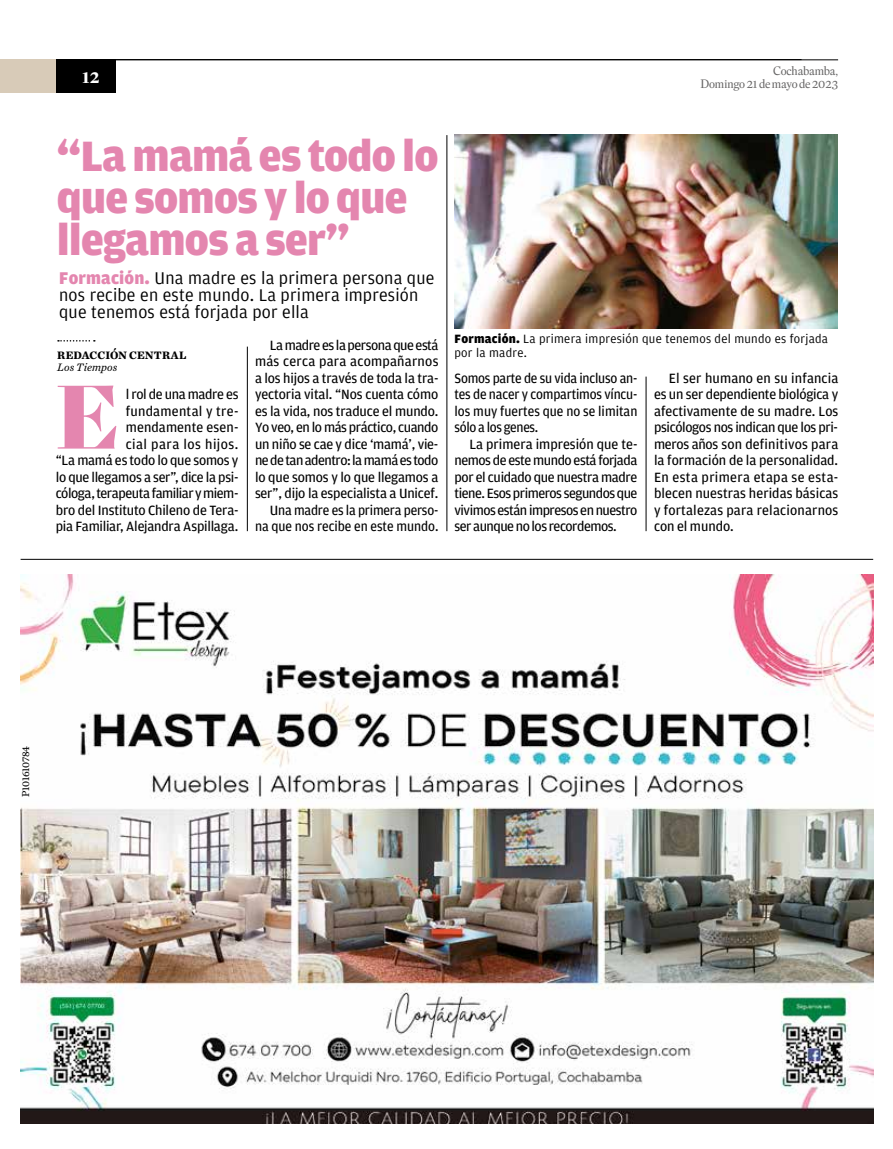
<style>
.page{position:relative;width:893px;height:1149px;background:#fff}
.page>*{position:absolute;margin:0;border:0;box-sizing:border-box;transform-origin:0 0}
.t1{font:900 88.2px "Eudald Fine";color:#e486af}
.t2{font:900 45px/42px "Amplitude";letter-spacing:-.015em;color:#e486af}
.t3{font:18px/16.8px "Amplitude";letter-spacing:.01em;color:#000}
.t4{font:700 18px "Eudald Headline";color:#fff}
.t5{font:14.25px/16.5px "Amplitude";letter-spacing:-.015em;color:#000;text-align:right}
.t6{font:14.25px/16.5px "Amplitude";letter-spacing:-.015em;color:#000;text-align:justify;scale:.96 1}
.t7{font:12.75px/13.5px "Amplitude";letter-spacing:.02em;color:#000}
.t8{font:12px/13.5px "Eudald Headline";letter-spacing:-.02em;color:#646363;text-align:right}
.t9{font:700 11.25px "Chronicle Text G2";color:#000}
.t10{font:italic 11.25px "Chronicle Text G2";letter-spacing:.01em;color:#000}
.t11{font:10.5px "Chronicle Text G2";letter-spacing:-.03em;color:#000}
.s1{font-weight:900;color:#e486af}
.s2{font-weight:900}
</style>
<div class="page">
<hr style="left:247px;top:346px;width:1px;height:185px;background:#000">
<hr style="left:447px;top:135px;width:1px;height:396px;background:#000">
<hr style="left:646px;top:376px;width:1px;height:155px;background:#000">
<hr style="left:58px;top:59px;width:743px;height:1px;background:#000">
<img style="left:454px;top:135px;width:383px;height:193px">
<img style="left:21px;top:574px;width:852px;height:549px">
<svg style="left:58px;top:340px;width:37px;height:1px"></svg>
<hr style="left:21px;top:559px;width:852px;height:1px;background:#000">
<hr style="left:70px;top:60px;width:768px;height:1px;background:#000">
<div style="left:55px;top:60px;width:61px;height:33px;background:#000"></div>
<div style="left:0;top:60px;width:55px;height:33px;background:#d8cbb8"></div>
<p class="t4" style="left:82px;top:64px;width:19px">12</p>
<p class="t8" style="left:701px;top:64px;width:139px">Cochabamba,<br>Domingo 21 de mayo de 2023</p>
<h2 class="t2" style="left:57px;top:136px;width:383px">“La mamá es todo lo que somos y lo que llegamos a ser”</h2>
<p class="t3" style="left:59px;top:270px;width:377px"><span class="s1">Formación.</span> Una madre es la primera persona que nos recibe en este mundo. La primera impresión que tenemos está forjada por ella</p>
<p class="t5" style="left:255px;top:336px;width:185px">La madre es la persona que está más cerca para acompañarnos a los hijos a través de toda la tra&shy;yectoria vital. “Nos cuenta cómo es la vida, nos traduce el mundo.<br>Yo veo, en lo más práctico, cuando un niño se cae y dice ‘mamá’, vie&shy;ne de tan adentro: la mamá es todo lo que somos y lo que llegamos a ser”, dijo la especialista a Unicef.<br>Una madre es la primera perso&shy;na que nos recibe en este mundo.</p>
<p class="t9" style="left:57px;top:346px;width:131px">REDACCIÓN CENTRAL</p>
<p class="t10" style="left:57px;top:358px;width:62px">Los Tiempos</p>
<h1 class="t1" style="left:56px;top:365px;width:66px">E</h1>
<p class="t5" style="left:56px;top:386px;width:184px">l rol de una madre es fundamental y tre&shy;mendamente esen-<br>cial para los hijos.<br>“La mamá es todo lo que somos y lo que llegamos a ser”, dice la psi&shy;cóloga, terapeuta familiar y miem&shy;bro del Instituto Chileno de Tera&shy;pia Familiar, Alejandra Aspillaga.</p>
<p class="t7" style="left:454px;top:332px;width:375px"><span class="s2">Formación.</span> La primera impresión que tenemos del mundo es forjada por la madre.</p>
<p class="t6" style="left:454px;top:369px;width:192px">Somos parte de su vida incluso an&shy;tes de nacer y compartimos víncu&shy;los muy fuertes que no se limitan sólo a los genes.</p>
<p class="t5" style="left:454px;top:435px;width:184px;text-align:justify;text-indent:15px">La primera impresión que te&shy;nemos de este mundo está forjada por el cuidado que nuestra madre tiene. Esos primeros segundos que vivimos están impresos en nuestro ser aunque no los recordemos.</p>
<p class="t5" style="left:654px;top:369px;width:186px;text-align:justify;text-indent:15px">El ser humano en su infancia es un ser dependiente biológica y afectivamente de su madre. Los psicólogos nos indican que los pri&shy;meros años son definitivos para la formación de la personalidad.<br>En esta primera etapa se esta&shy;blecen nuestras heridas básicas y fortalezas para relacionarnos con el mundo.</p>
<p class="t11" style="left:18px;top:796px;width:52px;rotate:-90deg">P101610784</p>
</div>
